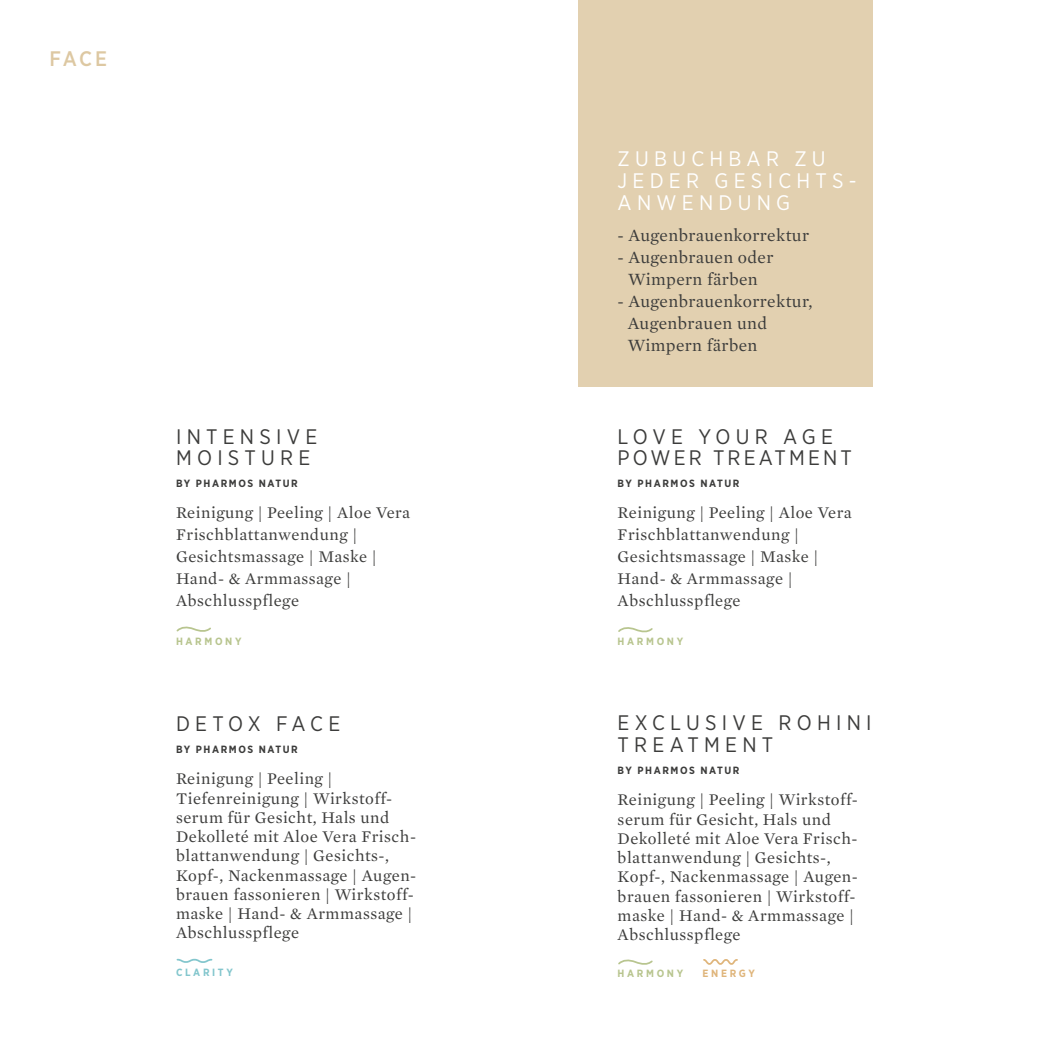
<style>
.page{position:relative;width:1042px;height:1042px;background:#fff}
.page>*{position:absolute;margin:0;border:0;box-sizing:border-box;transform-origin:0 0}
.t1{font:21px/21.9px "Gotham Narrow";letter-spacing:.25em;color:#3c3c3b}
.t2{font:21px/21.9px "Gotham Narrow";letter-spacing:.25em;color:#fff}
.t3{font:21px/21.9px "Gotham Narrow";letter-spacing:.15em;color:#3c3c3b}
.t4{font:21px "Gotham Narrow";letter-spacing:.215em;color:#3c3c3b}
.t5{font:500 21px "Gotham Narrow";color:#ddc8a2}
.t6{font:17.5px/21.9px "Mercury Text G1";letter-spacing:.02em;color:#3c3c3b;text-align:center}
.t7{font:16.62px/19.2px "Mercury Text G1";letter-spacing:.03em;color:#3c3c3b}
.t8{font:700 10.5px "Gotham Narrow";letter-spacing:.15em;color:#3c3c3b}
.t9{font:700 10.5px "Gotham Narrow";letter-spacing:.25em;color:#b8c58f}
.t10{font:700 10.5px "Gotham Narrow";letter-spacing:.25em;color:#83c6cd}
.t11{font:700 10.5px "Gotham Narrow";letter-spacing:.25em;color:#dfb57b}
</style>
<div class="page">
<svg style="left:176px;top:626px;width:35px;height:6px"></svg>
<svg style="left:618px;top:627px;width:35px;height:6px"></svg>
<svg style="left:703px;top:959px;width:35px;height:6px"></svg>
<svg style="left:618px;top:959px;width:35px;height:6px"></svg>
<svg style="left:176px;top:958px;width:37px;height:5px"></svg>
<div style="left:578px;top:0;width:294px;height:386px;background:#e2d0b0"></div>
<p class="t5" style="left:50px;top:46px;width:59px">FACE</p>
<p class="t1" style="left:176px;top:425px;width:143px">INTENSIVE<br>MOISTURE</p>
<p class="t8" style="left:176px;top:477px;width:123px">BY PHARMOS NATUR</p>
<p class="t7" style="left:176px;top:501px;width:236px;line-height:21.9px">Reinigung | Peeling | Aloe Vera<br>Frischblattanwendung |<br>Gesichtsmassage | Maske |<br>Hand- &amp; Armmassage |<br>Abschlusspflege</p>
<p class="t2" style="left:617px;top:147px;width:240px">ZUBUCHBAR ZU<br>JEDER GESICHTS-<br>ANWENDUNG</p>
<p class="t6" style="left:617px;top:224px;width:193px">- Augenbrauenkorrektur</p>
<p class="t6" style="left:617px;top:246px;width:157px">- Augenbrauen oder<br>Wimpern färben</p>
<p class="t6" style="left:628px;top:289px;width:186px;text-align:left;text-indent:-10px">- Augenbrauenkorrektur,<br>Augenbrauen und<br>Wimpern färben</p>
<p class="t3" style="left:617px;top:425px;width:236px">LOVE YOUR AGE<br>POWER TREATMENT</p>
<p class="t8" style="left:617px;top:477px;width:123px">BY PHARMOS NATUR</p>
<p class="t7" style="left:617px;top:501px;width:236px;line-height:21.9px">Reinigung | Peeling | Aloe Vera<br>Frischblattanwendung |<br>Gesichtsmassage | Maske |<br>Hand- &amp; Armmassage |<br>Abschlusspflege</p>
<p class="t9" style="left:176px;top:634px;width:67px">HARMONY</p>
<p class="t9" style="left:617px;top:634px;width:67px">HARMONY</p>
<p class="t4" style="left:176px;top:711px;width:166px">DETOX FACE</p>
<p class="t8" style="left:176px;top:743px;width:123px">BY PHARMOS NATUR</p>
<p class="t7" style="left:176px;top:768px;width:242px">Reinigung | Peeling |<br>Tiefenreinigung | Wirkstoff&shy;serum für Gesicht, Hals und<br>Dekolleté mit Aloe Vera Frisch&shy;blattanwendung | Gesichts-,<br>Kopf-, Nackenmassage | Augen&shy;brauen fassonieren | Wirkstoff&shy;maske | Hand- &amp; Armmassage |<br>Abschlusspflege</p>
<p class="t1" style="left:617px;top:712px;width:255px">EXCLUSIVE ROHINI<br>TREATMENT</p>
<p class="t8" style="left:617px;top:764px;width:123px">BY PHARMOS NATUR</p>
<p class="t7" style="left:617px;top:789px;width:242px">Reinigung | Peeling | Wirkstoff&shy;serum für Gesicht, Hals und<br>Dekolleté mit Aloe Vera Frisch&shy;blattanwendung | Gesichts-,<br>Kopf-, Nackenmassage | Augen&shy;brauen fassonieren | Wirkstoff&shy;maske | Hand- &amp; Armmassage |<br>Abschlusspflege</p>
<p class="t10" style="left:176px;top:965px;width:58px">CLARITY</p>
<p class="t9" style="left:617px;top:967px;width:67px">HARMONY</p>
<p class="t11" style="left:702px;top:967px;width:54px">ENERGY</p>
</div>
